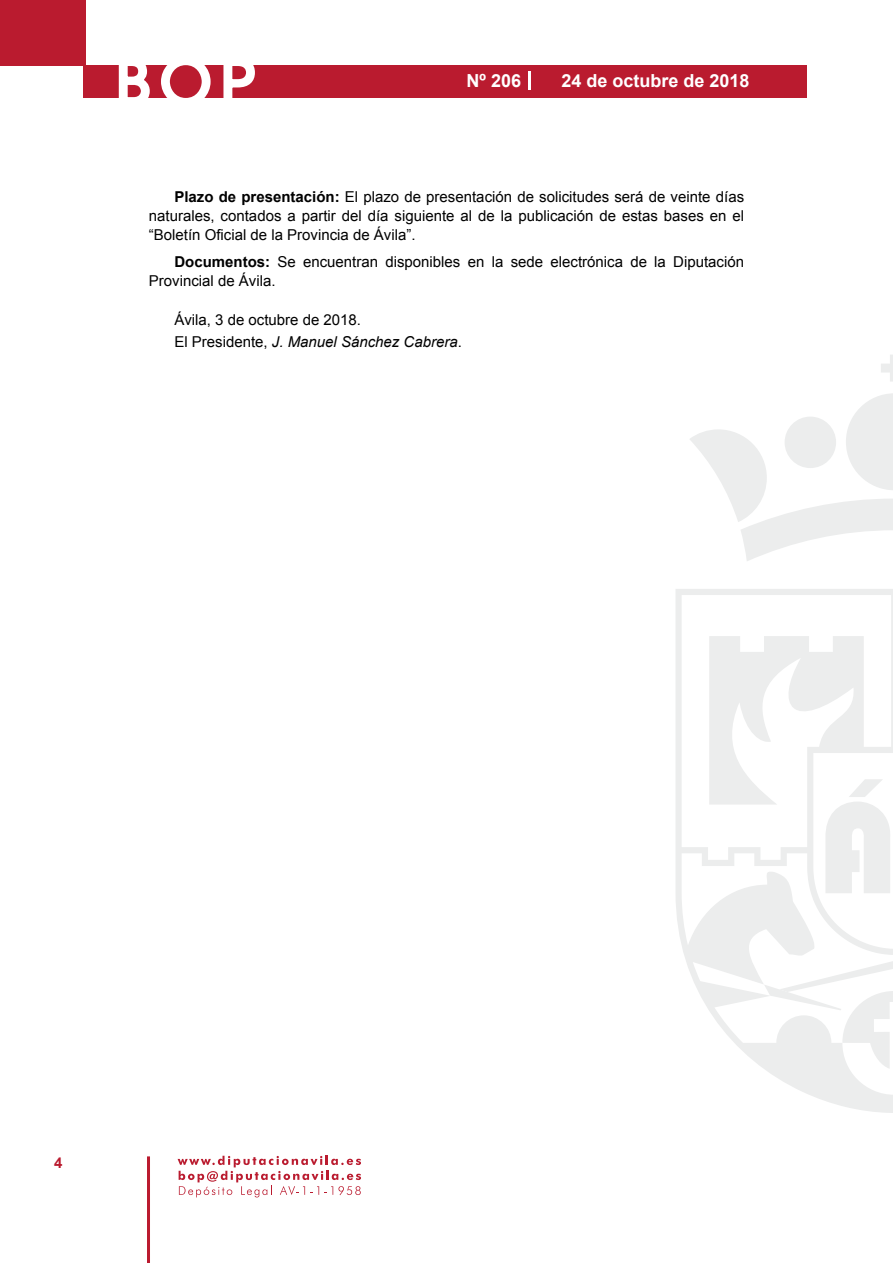
<style>
.page{position:relative;width:893px;height:1263px;background:#fff}
.page>*{position:absolute;margin:0;border:0;box-sizing:border-box;transform-origin:0 0}
.t1{font:500 61.5px "Avant Garde";color:#fff}
.t2{font:700 18px "Arial";color:#fff}
.t3{font:15px/18.8px "Arial";color:#000}
.t4{font:700 15px "Arial";color:#ba1b2f}
.s1{font-weight:700}
.s2{font-style:italic}
</style>
<div class="page">
<svg style="left:178px;top:1156px;width:183px;height:41px"></svg>
<hr style="left:147px;top:1156px;width:3px;height:107px;background:#ba1b2f">
<div style="left:0;top:0;width:85px;height:66px;background:#ba1b2f"></div>
<div style="left:84px;top:65px;width:723px;height:33px;background:#ba1b2f"></div>
<svg style="left:118px;top:65px;width:32px;height:33px"></svg>
<svg style="left:161px;top:65px;width:50px;height:33px"></svg>
<svg style="left:223px;top:65px;width:32px;height:33px"></svg>
<svg style="left:529px;top:71px;width:2px;height:19px"></svg>
<svg style="left:881px;top:355px;width:12px;height:27px"></svg>
<svg style="left:690px;top:393px;width:203px;height:168px"></svg>
<svg style="left:676px;top:589px;width:217px;height:524px"></svg>
<svg style="left:764px;top:984px;width:129px;height:86px"></svg>
<svg style="left:825px;top:779px;width:66px;height:114px"></svg>
<h1 class="t1" style="left:115px;top:44px;width:141px">BOP</h1>
<p class="t2" style="left:467px;top:69px;width:56px">Nº 206</p>
<p class="t2" style="left:561px;top:69px;width:190px">24 de octubre de 2018</p>
<p class="t3" style="left:149px;top:188px;width:597px;text-align:justify;text-indent:26px"><span class="s1">Plazo de presentación:</span> El plazo de presentación de solicitudes será de veinte días naturales, contados a partir del día siguiente al de la publicación de estas bases en el “Boletín Oficial de la Provincia de Ávila”.</p>
<p class="t3" style="left:149px;top:253px;width:597px;text-indent:26px"><span class="s1">Documentos:</span> Se encuentran disponibles en la sede electrónica de la Diputación<br>Provincial de Ávila.</p>
<p class="t3" style="left:174px;top:309px;width:289px;line-height:22.2px">Ávila, 3 de octubre de 2018.<br>El Presidente, <span class="s2">J. Manuel Sánchez Cabrera</span>.</p>
<p class="t4" style="left:54px;top:1153px;width:10px">4</p>
</div>
